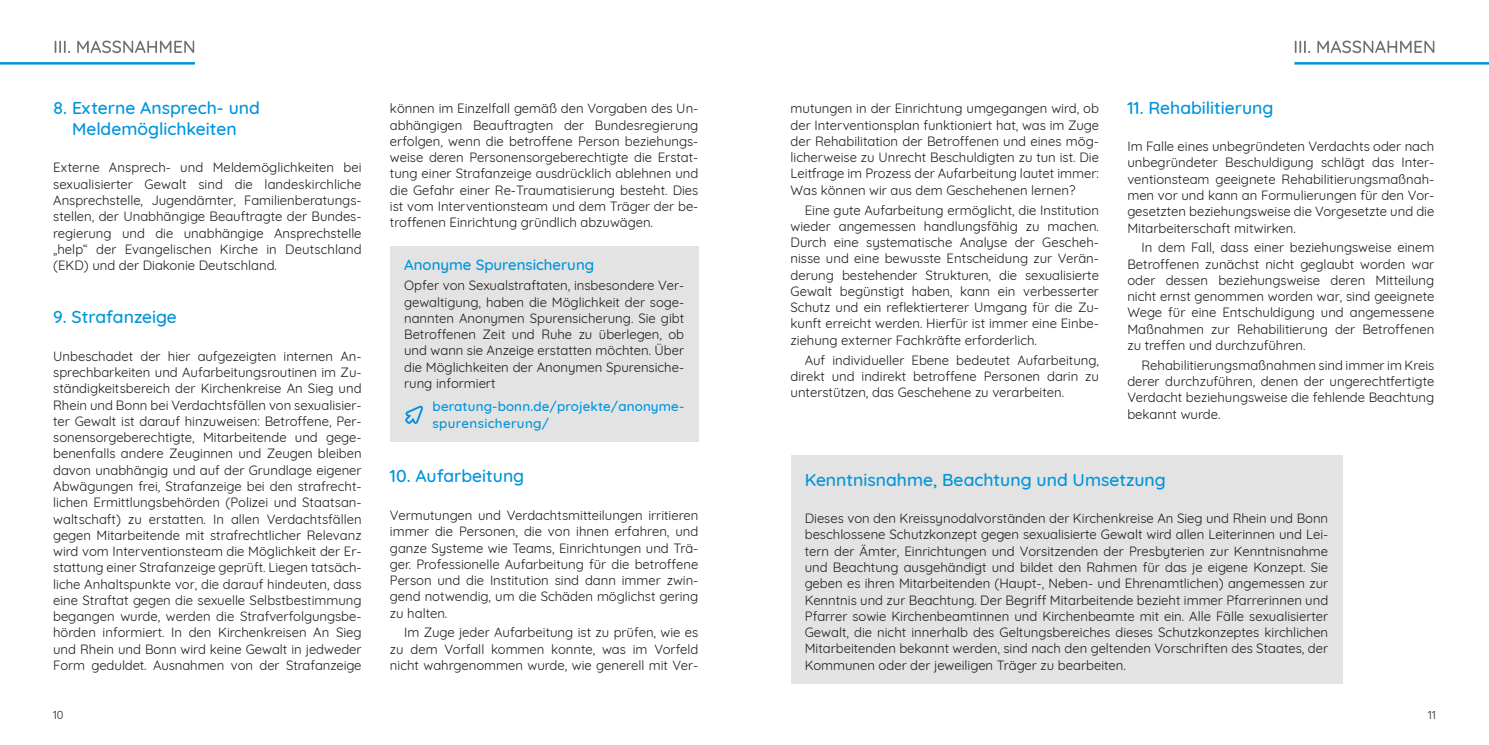
<style>
.page{position:relative;width:1489px;height:745px;background:#fff}
.page>*{position:absolute;margin:0;border:0;box-sizing:border-box;transform-origin:0 0}
.t1{font:500 17.5px/21.2px "Quicksand";color:#0095db;text-align:center}
.t2{font:500 15px "Quicksand";color:#0095db}
.p_ohne_Einzug{font:13.12px/16.2px "Quicksand";color:#1a1a18;text-align:justify}
.p_Link{font:500 13.12px/16.2px "Quicksand";letter-spacing:.01em;color:#0095db}
.t3{font:11.25px "Quicksand";color:#1a1a18}
</style>
<div class="page">
<div style="left:390px;top:246px;width:308px;height:195px;background:#e3e3e3"></div>
<svg style="left:55px;top:41px;width:139px;height:12px"></svg>
<div style="left:790px;top:455px;width:552px;height:228px;background:#e3e3e3"></div>
<svg style="left:1294px;top:41px;width:140px;height:12px"></svg>
<hr style="left:0;top:62px;width:195px;height:3px;background:#0095db">
<hr style="left:1294px;top:62px;width:194px;height:3px;background:#0095db">
<svg style="left:405px;top:405px;width:18px;height:18px"></svg>
<h2 class="t1" style="left:53px;top:95px;width:208px">8. Externe Ansprech- und<br>Meldemöglichkeiten</h2>
<p class="p_ohne_Einzug" style="left:53px;top:158px;width:310px">Externe Ansprech- und Meldemöglichkeiten bei sexualisierter Gewalt sind die landeskirchliche Ansprechstelle, Jugendämter, Familienberatungs&shy;stellen, der Unabhängige Beauftragte der Bundes&shy;regierung und die unabhängige Ansprechstelle „help“ der Evangelischen Kirche in Deutschland (EKD) und der Diakonie Deutschland.</p>
<h2 class="t1" style="left:53px;top:304px;width:125px">9. Strafanzeige</h2>
<p class="p_ohne_Einzug" style="left:53px;top:346px;width:310px">Unbeschadet der hier aufgezeigten internen An&shy;sprechbarkeiten und Aufarbeitungsroutinen im Zu&shy;ständigkeitsbereich der Kirchenkreise An Sieg und Rhein und Bonn bei Verdachtsfällen von sexualisier&shy;ter Gewalt ist darauf hinzuweisen: Betroffene, Per&shy;sonensorgeberechtigte, Mitarbeitende und gege&shy;benenfalls andere Zeuginnen und Zeugen bleiben davon unabhängig und auf der Grundlage eigener Abwägungen frei, Strafanzeige bei den strafrecht&shy;lichen Ermittlungsbehörden (Polizei und Staatsan&shy;waltschaft) zu erstatten. In allen Verdachtsfällen gegen Mitarbeitende mit strafrechtlicher Relevanz wird vom Interventionsteam die Möglichkeit der Er&shy;stattung einer Strafanzeige geprüft. Liegen tatsäch&shy;liche Anhaltspunkte vor, die darauf hindeuten, dass eine Straftat gegen die sexuelle Selbstbestimmung begangen wurde, werden die Strafverfolgungsbe&shy;hörden informiert. In den Kirchenkreisen An Sieg und Rhein und Bonn wird keine Gewalt in jedweder Form geduldet. Ausnahmen von der Strafanzeige</p>
<p class="p_ohne_Einzug" style="left:390px;top:99px;width:310px">können im Einzelfall gemäß den Vorgaben des Un&shy;abhängigen Beauftragten der Bundesregierung erfolgen, wenn die betroffene Person beziehungs&shy;weise deren Personensorgeberechtigte die Erstat&shy;tung einer Strafanzeige ausdrücklich ablehnen und die Gefahr einer Re-Traumatisierung besteht. Dies ist vom Interventionsteam und dem Träger der be&shy;troffenen Einrichtung gründlich abzuwägen.</p>
<h3 class="t2" style="left:404px;top:253px;width:192px">Anonyme Spurensicherung</h3>
<p class="p_ohne_Einzug" style="left:404px;top:276px;width:281px">Opfer von Sexualstraftaten, insbesondere Ver&shy;gewaltigung, haben die Möglichkeit der soge&shy;nannten Anonymen Spurensicherung. Sie gibt Betroffenen Zeit und Ruhe zu überlegen, ob und wann sie Anzeige erstatten möchten. Über die Möglichkeiten der Anonymen Spurensiche&shy;rung informiert</p>
<p class="p_Link" style="left:432px;top:397px;width:253px">beratung-bonn.de/projekte/anonyme&shy;spurensicherung/</p>
<h2 class="t1" style="left:390px;top:463px;width:136px">10. Aufarbeitung</h2>
<p class="p_ohne_Einzug" style="left:390px;top:505px;width:310px">Vermutungen und Verdachtsmitteilungen irritieren immer die Personen, die von ihnen erfahren, und ganze Systeme wie Teams, Einrichtungen und Trä&shy;ger. Professionelle Aufarbeitung für die betroffene Person und die Institution sind dann immer zwin&shy;gend notwendig, um die Schäden möglichst gering zu halten.</p>
<p class="p_ohne_Einzug" style="left:390px;top:623px;width:310px;text-indent:14px">Im Zuge jeder Aufarbeitung ist zu prüfen, wie es zu dem Vorfall kommen konnte, was im Vorfeld nicht wahrgenommen wurde, wie generell mit Ver-</p>
<p class="p_ohne_Einzug" style="left:790px;top:99px;width:310px">mutungen in der Einrichtung umgegangen wird, ob der Interventionsplan funktioniert hat, was im Zuge der Rehabilitation der Betroffenen und eines mög&shy;licherweise zu Unrecht Beschuldigten zu tun ist. Die Leitfrage im Prozess der Aufarbeitung lautet immer:<br>Was können wir aus dem Geschehenen lernen?</p>
<p class="p_ohne_Einzug" style="left:790px;top:200px;width:310px;text-indent:14px">Eine gute Aufarbeitung ermöglicht, die Institution wieder angemessen handlungsfähig zu machen.<br>Durch eine systematische Analyse der Gescheh&shy;nisse und eine bewusste Entscheidung zur Verän&shy;derung bestehender Strukturen, die sexualisierte Gewalt begünstigt haben, kann ein verbesserter Schutz und ein reflektierterer Umgang für die Zu&shy;kunft erreicht werden. Hierfür ist immer eine Einbe&shy;ziehung externer Fachkräfte erforderlich.</p>
<p class="p_ohne_Einzug" style="left:790px;top:350px;width:310px;text-indent:14px">Auf individueller Ebene bedeutet Aufarbeitung, direkt und indirekt betroffene Personen darin zu unterstützen, das Geschehene zu verarbeiten.</p>
<h2 class="t1" style="left:1127px;top:95px;width:148px">11. Rehabilitierung</h2>
<p class="p_ohne_Einzug" style="left:1127px;top:137px;width:308px">Im Falle eines unbegründeten Verdachts oder nach unbegründeter Beschuldigung schlägt das Inter&shy;ventionsteam geeignete Rehabilitierungsmaßnah&shy;men vor und kann an Formulierungen für den Vor&shy;gesetzten beziehungsweise die Vorgesetzte und die Mitarbeiterschaft mitwirken.</p>
<p class="p_ohne_Einzug" style="left:1127px;top:238px;width:308px;text-indent:14px">In dem Fall, dass einer beziehungsweise einem Betroffenen zunächst nicht geglaubt worden war oder dessen beziehungsweise deren Mitteilung nicht ernst genommen worden war, sind geeignete Wege für eine Entschuldigung und angemessene Maßnahmen zur Rehabilitierung der Betroffenen zu treffen und durchzuführen.</p>
<p class="p_ohne_Einzug" style="left:1127px;top:355px;width:308px;text-indent:14px">Rehabilitierungsmaßnahmen sind immer im Kreis derer durchzuführen, denen der ungerechtfertigte Verdacht beziehungsweise die fehlende Beachtung bekannt wurde.</p>
<h2 class="t1" style="left:804px;top:467px;width:362px">Kenntnisnahme, Beachtung und Umsetzung</h2>
<p class="p_ohne_Einzug" style="left:804px;top:508px;width:525px">Dieses von den Kreissynodalvorständen der Kirchenkreise An Sieg und Rhein und Bonn beschlossene Schutzkonzept gegen sexualisierte Gewalt wird allen Leiterinnen und Lei&shy;tern der Ämter, Einrichtungen und Vorsitzenden der Presbyterien zur Kenntnisnahme und Beachtung ausgehändigt und bildet den Rahmen für das je eigene Konzept. Sie geben es ihren Mitarbeitenden (Haupt-, Neben- und Ehrenamtlichen) angemessen zur Kenntnis und zur Beachtung. Der Begriff Mitarbeitende bezieht immer Pfarrerinnen und Pfarrer sowie Kirchenbeamtinnen und Kirchenbeamte mit ein. Alle Fälle sexualisierter Gewalt, die nicht innerhalb des Geltungsbereiches dieses Schutzkonzeptes kirchlichen Mitarbeitenden bekannt werden, sind nach den geltenden Vorschriften des Staates, der Kommunen oder der jeweiligen Träger zu bearbeiten.</p>
<p class="t3" style="left:53px;top:706px;width:12px">10</p>
<p class="t3" style="left:1428px;top:706px;width:9px">11</p>
</div>
